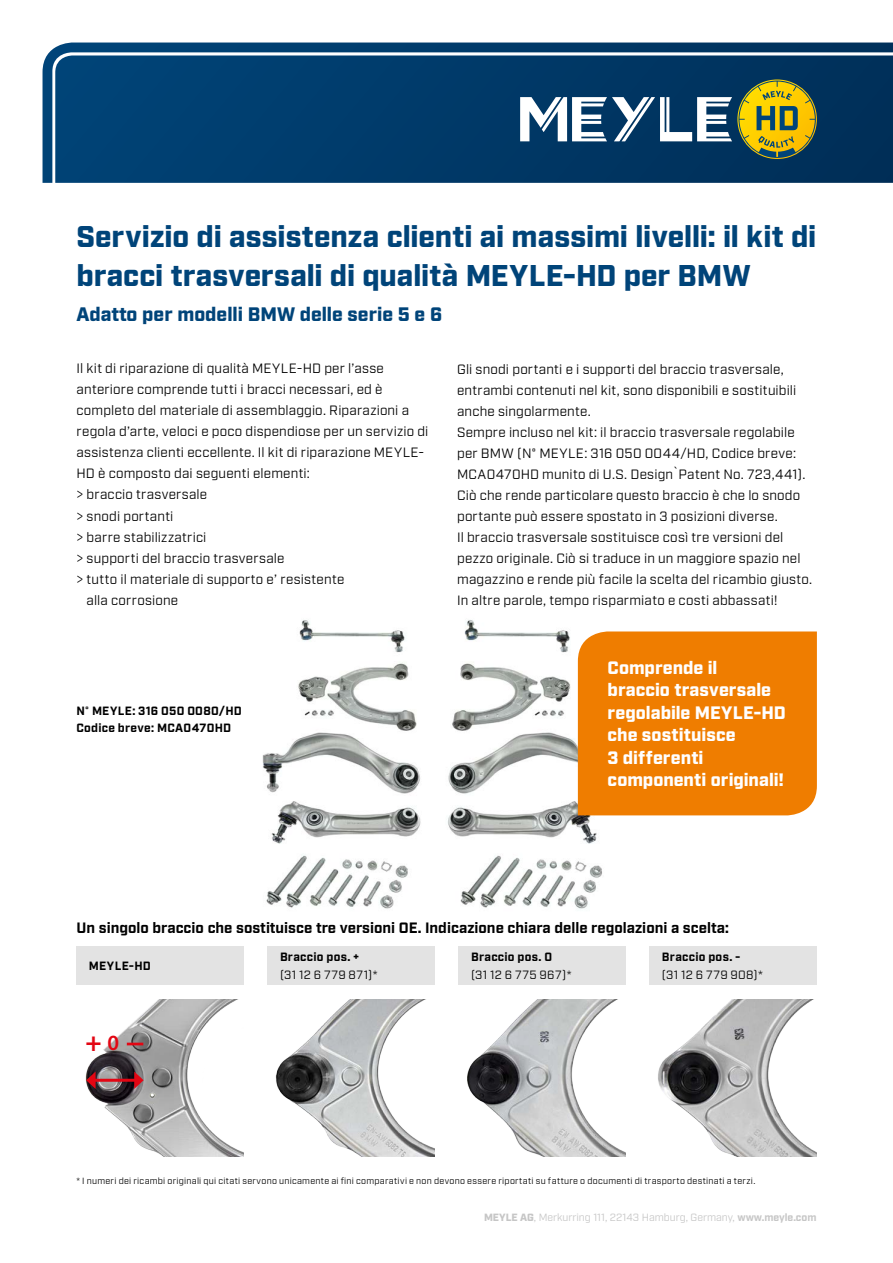
<style>
.page{position:relative;width:893px;height:1263px;background:#fff}
.page>*{position:absolute;margin:0;border:0;box-sizing:border-box;transform-origin:0 0}
.t1{font:900 30px/39px "Industry";color:#004479}
.t2{font:700 27.15px "Myriad Pro";color:#e30613}
.t3{font:900 19.5px "Industry";color:#004479}
.t4{font:900 18px/22.5px "Industry";color:#fff}
.t5{font:700 15px "Industry";color:#000}
.t6{font:13.5px/21px "Industry";letter-spacing:.015em;color:#000}
.t7{font:700 12px/16.5px "Industry";letter-spacing:.02em;color:#000}
.t8{font:12px "Industry";letter-spacing:.035em;color:#000}
.t9{font:10.5px "Industry";color:#c6c6c6}
.t10{font:9px "Industry";letter-spacing:.03em;color:#000}
.s1{font-weight:600;font-size:21.75px}
.s2{font-weight:900}
.s3{font-weight:700}
</style>
<div class="page">
<svg style="left:43px;top:43px;width:850px;height:140px;background:#09416e"></svg>
<img style="left:467px;top:999px;width:159px;height:157px">
<img style="left:275px;top:999px;width:159px;height:157px">
<img style="left:85px;top:999px;width:159px;height:157px">
<img style="left:658px;top:999px;width:158px;height:157px">
<img style="left:262px;top:620px;width:372px;height:289px">
<div style="left:578px;top:631px;width:239px;height:184px;background:#ef7d00"></div>
<svg style="left:127px;top:1043px;width:16px;height:2px"></svg>
<hr style="left:93px;top:1079px;width:44px;height:3px;background:#e30613">
<svg style="left:86px;top:1071px;width:10px;height:18px"></svg>
<svg style="left:134px;top:1071px;width:10px;height:18px"></svg>
<div style="left:76px;top:946px;width:167px;height:38px;background:#e3e3e3"></div>
<div style="left:267px;top:946px;width:167px;height:38px;background:#e3e3e3"></div>
<div style="left:458px;top:946px;width:168px;height:38px;background:#e3e3e3"></div>
<div style="left:649px;top:946px;width:167px;height:38px;background:#e3e3e3"></div>
<svg style="left:738px;top:81px;width:78px;height:77px;background:#9b9429"></svg>
<svg style="left:520px;top:97px;width:212px;height:44px"></svg>
<h1 class="t1" style="left:77px;top:219px;width:741px">Servizio di assistenza clienti ai massimi livelli: il kit di bracci trasversali di qualità MEYLE-HD per BMW</h1>
<h3 class="t3" style="left:77px;top:302px;width:367px">Adatto per modelli BMW delle serie 5 e 6</h3>
<p class="t6" style="left:77px;top:359px;width:309px">Il kit di riparazione di qualità MEYLE-HD per l’asse</p>
<p class="t6" style="left:77px;top:380px;width:308px">anteriore comprende tutti i bracci necessari, ed è</p>
<p class="t6" style="left:77px;top:401px;width:334px">completo del materiale di assemblaggio. Riparazioni a</p>
<p class="t6" style="left:77px;top:422px;width:353px">regola d’arte, veloci e poco dispendiose per un servizio di</p>
<p class="t6" style="left:77px;top:443px;width:349px">assistenza clienti eccellente. Il kit di riparazione MEYLE-</p>
<p class="t6" style="left:77px;top:464px;width:235px">HD è composto dai seguenti elementi:</p>
<p class="t6" style="left:77px;top:485px;width:132px">&gt; braccio trasversale</p>
<p class="t6" style="left:77px;top:506px;width:98px">&gt; snodi portanti</p>
<p class="t6" style="left:77px;top:527px;width:131px">&gt; barre stabilizzatrici</p>
<p class="t6" style="left:77px;top:548px;width:209px">&gt; supporti del braccio trasversale</p>
<p class="t6" style="left:77px;top:569px;width:269px">&gt; tutto il materiale di supporto e’ resistente</p>
<p class="t6" style="left:87px;top:590px;width:93px">alla corrosione</p>
<p class="t6" style="left:457px;top:359px;width:357px">Gli snodi portanti e i supporti del braccio trasversale, entrambi contenuti nel kit, sono disponibili e sostituibili anche singolarmente.<br>Sempre incluso nel kit: il braccio trasversale regolabile per BMW (N° MEYLE: 316 050 0044/HD, Codice breve:<br>MCA0470HD munito di U.S. Design`Patent No. 723,441).<br>Ciò che rende particolare questo braccio è che lo snodo portante può essere spostato in 3 posizioni diverse.<br>Il braccio trasversale sostituisce così tre versioni del pezzo originale. Ciò si traduce in un maggiore spazio nel magazzino e rende più facile la scelta del ricambio giusto.<br>In altre parole, tempo risparmiato e costi abbassati!</p>
<p class="t7" style="left:77px;top:704px;width:167px">N° MEYLE: 316 050 0080/HD<br>Codice breve: MCA0470HD</p>
<h3 class="t4" style="left:608px;top:657px;width:180px">Comprende il<br>braccio trasversale regolabile MEYLE-HD che sostituisce<br>3 differenti componenti originali!</h3>
<p class="t5" style="left:77px;top:918px;width:654px">Un singolo braccio che sostituisce tre versioni OE. Indicazione chiara delle regolazioni a scelta:</p>
<p class="t7" style="left:89px;top:958px;width:63px">MEYLE-HD</p>
<h2 class="t2" style="left:85px;top:1024px;width:35px">+ <span class="s1">0</span></h2>
<p class="t7" style="left:280px;top:949px;width:81px">Braccio pos. +</p>
<p class="t8" style="left:280px;top:967px;width:99px">(31 12 6 779 871)*</p>
<p class="t7" style="left:471px;top:949px;width:82px">Braccio pos. 0</p>
<p class="t8" style="left:471px;top:967px;width:102px">(31 12 6 775 967)*</p>
<p class="t7" style="left:662px;top:949px;width:80px">Braccio pos. -</p>
<p class="t8" style="left:662px;top:967px;width:102px">(31 12 6 779 908)*</p>
<p class="t10" style="left:77px;top:1175px;width:680px">* I numeri dei ricambi originali qui citati servono unicamente ai fini comparativi e non devono essere riportati su fatture o documenti di trasporto destinati a terzi.</p>
<p class="t9" style="left:484px;top:1211px;width:334px"><span class="s2">MEYLE AG</span>, Merkurring 111, 22143 Hamburg, Germany, <span class="s3">www.meyle.com</span></p>
</div>
